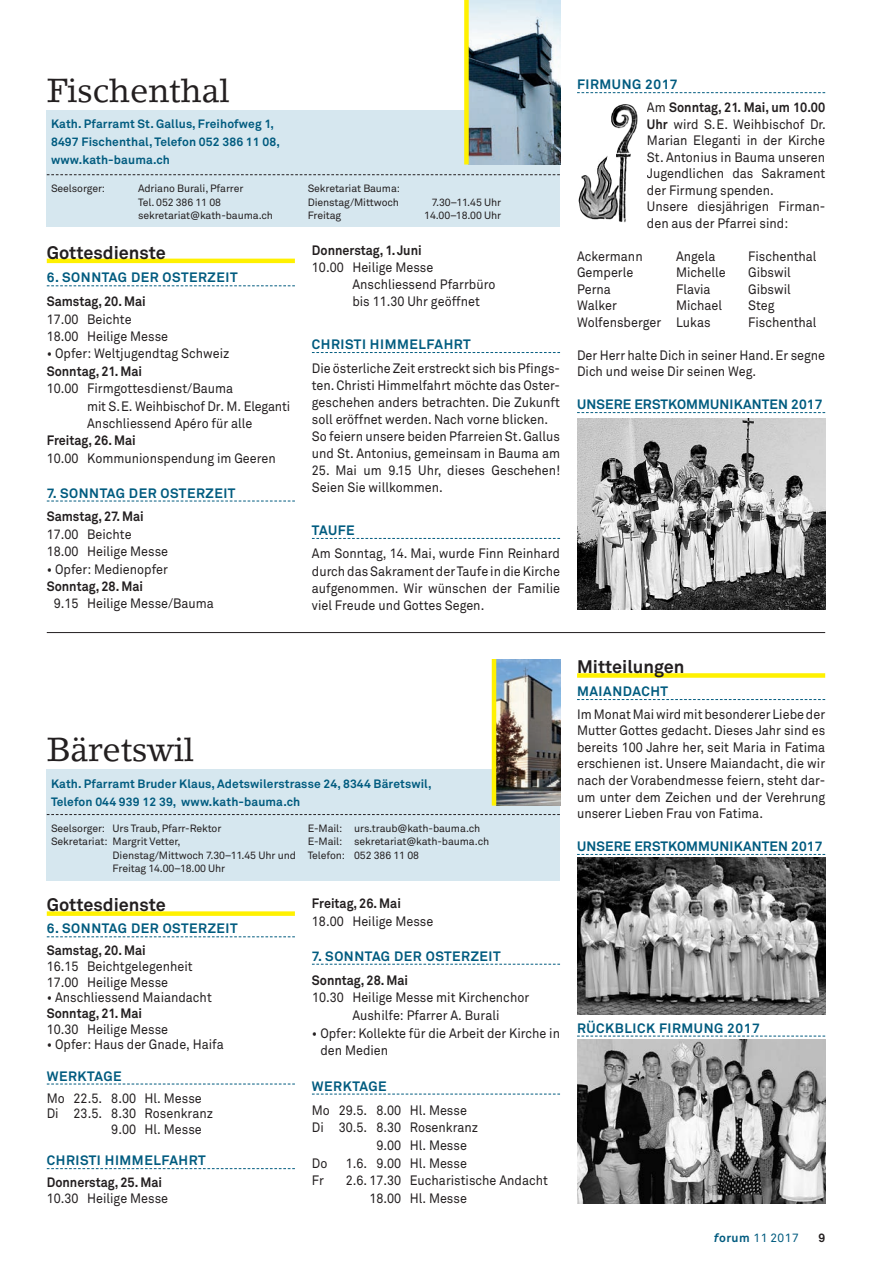
<style>
.page{position:relative;width:872px;height:1263px;background:#fff}
.page>*{position:absolute;margin:0;border:0;box-sizing:border-box;transform-origin:0 0}
.t1{font:33px "Lino Letter";letter-spacing:-.01em;color:#231f20}
.t2{font:700 18px "Akkurat Pro";color:#231f20}
.t3{font:13.5px/16.5px "Akkurat Pro";color:#231f20;scale:.93 1}
.t4{font:700 13.5px/23px "Akkurat Pro";color:#231f20;scale:.93 1}
.t5{font:700 13.5px "Akkurat Pro";letter-spacing:.04em;color:#005b7f}
.t6{font:700 13.5px "Akkurat Pro";letter-spacing:.01em;color:#005b7f}
.t7{font:700 12px/18px "Akkurat Pro";letter-spacing:.01em;color:#005b7f}
.t8{font:12px "Akkurat Pro";letter-spacing:.04em;color:#005b7f}
.t9{font:700 12px "Akkurat Pro";color:#231f20}
.t10{font:10.5px/13.5px "Akkurat Pro";letter-spacing:-.01em;color:#231f20}
.s1{color:#005b7f}
.s2{font-weight:400}
.s3{font-weight:700}
.s4{font-weight:700;font-style:italic}
</style>
<div class="page">
<hr style="left:47px;top:259px;width:248px;height:4px;background:#fff101">
<svg style="left:47px;top:285px;width:248px;height:1px"></svg>
<svg style="left:47px;top:501px;width:248px;height:1px"></svg>
<svg style="left:312px;top:352px;width:248px;height:1px"></svg>
<svg style="left:312px;top:538px;width:248px;height:1px"></svg>
<svg style="left:577px;top:92px;width:248px;height:1px"></svg>
<svg style="left:577px;top:412px;width:248px;height:1px"></svg>
<div style="left:47px;top:111px;width:513px;height:116px;background:#d6e7ef"></div>
<img style="left:469px;top:0;width:91px;height:164px">
<div style="left:464px;top:0;width:5px;height:164px;background:#fff101"></div>
<svg style="left:47px;top:174px;width:513px;height:1px"></svg>
<div style="left:47px;top:911px;width:248px;height:5px;background:#fff101"></div>
<svg style="left:47px;top:936px;width:248px;height:1px"></svg>
<svg style="left:47px;top:1083px;width:248px;height:1px"></svg>
<svg style="left:47px;top:1168px;width:248px;height:1px"></svg>
<svg style="left:312px;top:964px;width:248px;height:1px"></svg>
<svg style="left:312px;top:1093px;width:248px;height:1px"></svg>
<div style="left:577px;top:673px;width:248px;height:5px;background:#fff101"></div>
<svg style="left:577px;top:699px;width:248px;height:1px"></svg>
<svg style="left:577px;top:854px;width:248px;height:1px"></svg>
<div style="left:47px;top:770px;width:513px;height:111px;background:#d6e7ef"></div>
<img style="left:496px;top:659px;width:64px;height:147px">
<hr style="left:492px;top:659px;width:4px;height:147px;background:#fff101">
<svg style="left:47px;top:814px;width:513px;height:1px"></svg>
<hr style="left:47px;top:632px;width:778px;height:1px;background:#231f20">
<img style="left:578px;top:104px;width:60px;height:119px">
<img style="left:577px;top:418px;width:248px;height:192px">
<svg style="left:577px;top:1036px;width:248px;height:1px"></svg>
<img style="left:577px;top:857px;width:248px;height:157px">
<img style="left:577px;top:1040px;width:248px;height:163px">
<h1 class="t1" style="left:47px;top:70px;width:185px">Fischenthal</h1>
<p class="t7" style="left:51px;top:115px;width:230px">Kath. Pfarramt St. Gallus, Freihofweg 1,<br>8497 Fischenthal, Telefon 052 386 11 08, www.kath-bauma.ch</p>
<p class="t10" style="left:51px;top:182px;width:56px">Seelsorger:</p>
<p class="t10" style="left:138px;top:182px;width:136px">Adriano Burali, Pfarrer<br>Tel. 052 386 11 08 sekretariat@kath-bauma.ch</p>
<p class="t10" style="left:308px;top:182px;width:94px">Sekretariat Bauma:<br>Dienstag/Mittwoch</p>
<p class="t10" style="left:432px;top:196px;width:71px">7.30–11.45 Uhr</p>
<p class="t10" style="left:308px;top:209px;width:35px">Freitag</p>
<p class="t10" style="left:424px;top:209px;width:78px">14.00–18.00 Uhr</p>
<h2 class="t2" style="left:47px;top:241px;width:121px">Gottesdienste</h2>
<p class="t5" style="left:47px;top:269px;width:192px">6. SONNTAG DER OSTERZEIT</p>
<p class="t4" style="left:47px;top:290px;width:108px">Samstag, 20. Mai</p>
<p class="t3" style="left:47px;top:311px;width:132px;line-height:17.4px">17.00 Beichte<br>18.00 Heilige Messe</p>
<p class="t3" style="left:47px;top:346px;width:198px">• Opfer: Weltjugendtag Schweiz</p>
<p class="t4" style="left:47px;top:360px;width:104px">Sonntag, 21. Mai</p>
<p class="t3" style="left:87px;top:380px;width:220px;line-height:17.4px;text-indent:-40px">10.00 Firmgottesdienst/Bauma<br>mit S.E. Weihbischof Dr. M. Eleganti<br>Anschliessend Apéro für alle</p>
<p class="t4" style="left:47px;top:429px;width:97px">Freitag, 26. Mai</p>
<p class="t3" style="left:47px;top:450px;width:248px">10.00 Kommunionspendung im Geeren</p>
<p class="t5" style="left:47px;top:484px;width:190px">7. SONNTAG DER OSTERZEIT</p>
<p class="t4" style="left:47px;top:505px;width:106px">Samstag, 27. Mai</p>
<p class="t3" style="left:47px;top:526px;width:132px;line-height:17.4px">17.00 Beichte<br>18.00 Heilige Messe</p>
<p class="t3" style="left:47px;top:561px;width:132px">• Opfer: Medienopfer</p>
<p class="t4" style="left:47px;top:575px;width:105px">Sonntag, 28. Mai</p>
<p class="t3" style="left:54px;top:596px;width:174px">9.15 Heilige Messe/Bauma</p>
<p class="t4" style="left:312px;top:239px;width:119px">Donnerstag, 1. Juni</p>
<p class="t3" style="left:352px;top:259px;width:155px;line-height:17.1px;text-indent:-40px">10.00 Heilige Messe<br>Anschliessend Pfarrbüro bis 11.30 Uhr geöffnet</p>
<p class="t5" style="left:312px;top:336px;width:160px">CHRISTI HIMMELFAHRT</p>
<p class="t3" style="left:312px;top:360px;width:268px;line-height:17.1px">Die österliche Zeit erstreckt sich bis Pfings&shy;ten. Christi Himmelfahrt möchte das Oster&shy;geschehen anders betrachten. Die Zukunft soll eröffnet werden. Nach vorne blicken.<br>So feiern unsere beiden Pfarreien St. Gallus und St. Antonius, gemeinsam in Bauma am</p>
<p class="t3" style="left:312px;top:462px;width:269px;line-height:17.1px">25. Mai um 9.15 Uhr, dieses Geschehen!<br>Seien Sie willkommen.</p>
<p class="t5" style="left:312px;top:522px;width:44px">TAUFE</p>
<p class="t3" style="left:312px;top:546px;width:268px;line-height:17.1px;text-align:justify">Am Sonntag, 14. Mai, wurde Finn Reinhard durch das Sakrament der Taufe in die Kirche aufgenommen. Wir wünschen der Familie viel Freude und Gottes Segen.</p>
<p class="t4" style="left:647px;top:73px;width:193px;text-indent:-70px"><span class="s1">FIRMUNG 2017<br></span><span class="s2">Am</span> Sonntag, 21. Mai, um 10.00</p>
<p class="t3" style="left:647px;top:116px;width:194px"><span class="s3">Uhr</span> wird S.E. Weihbischof Dr.<br>Marian Eleganti in der Kirche<br>St. Antonius in Bauma unseren<br>Jugendlichen das Sakrament der Firmung spenden.<br>Unsere diesjährigen Firman&shy;den aus der Pfarrei sind:</p>
<p class="t3" style="left:577px;top:248px;width:72px">Ackermann</p>
<p class="t3" style="left:676px;top:248px;width:44px">Angela</p>
<p class="t3" style="left:748px;top:248px;width:75px">Fischenthal</p>
<p class="t3" style="left:577px;top:265px;width:62px">Gemperle</p>
<p class="t3" style="left:676px;top:265px;width:55px">Michelle</p>
<p class="t3" style="left:748px;top:265px;width:47px">Gibswil</p>
<p class="t3" style="left:577px;top:281px;width:38px">Perna</p>
<p class="t3" style="left:676px;top:281px;width:39px">Flavia</p>
<p class="t3" style="left:748px;top:281px;width:47px">Gibswil</p>
<p class="t3" style="left:577px;top:298px;width:44px">Walker</p>
<p class="t3" style="left:676px;top:298px;width:51px">Michael</p>
<p class="t3" style="left:748px;top:298px;width:30px">Steg</p>
<p class="t3" style="left:577px;top:314px;width:145px">Wolfensberger Lukas</p>
<p class="t3" style="left:748px;top:314px;width:75px">Fischenthal</p>
<p class="t3" style="left:577px;top:347px;width:268px">Der Herr halte Dich in seiner Hand. Er segne<br>Dich und weise Dir seinen Weg.</p>
<p class="t6" style="left:577px;top:396px;width:247px">UNSERE ERSTKOMMUNIKANTEN 2017</p>
<h1 class="t1" style="left:47px;top:730px;width:149px">Bäretswil</h1>
<p class="t7" style="left:51px;top:774px;width:382px">Kath. Pfarramt Bruder Klaus, Adetswilerstrasse 24, 8344 Bäretswil,<br>Telefon 044 939 12 39, www.kath-bauma.ch</p>
<p class="t10" style="left:51px;top:822px;width:172px">Seelsorger: Urs Traub, Pfarr-Rektor</p>
<p class="t10" style="left:51px;top:835px;width:131px">Sekretariat: Margrit Vetter,</p>
<p class="t10" style="left:113px;top:849px;width:185px">Dienstag/Mittwoch 7.30–11.45 Uhr und</p>
<p class="t10" style="left:113px;top:862px;width:114px">Freitag 14.00–18.00 Uhr</p>
<p class="t10" style="left:308px;top:822px;width:183px">E-Mail: urs.traub@kath-bauma.ch<br>E-Mail: sekretariat@kath-bauma.ch<br>Telefon: 052 386 11 08</p>
<h2 class="t2" style="left:47px;top:894px;width:121px">Gottesdienste</h2>
<p class="t5" style="left:47px;top:920px;width:192px">6. SONNTAG DER OSTERZEIT</p>
<p class="t4" style="left:47px;top:939px;width:108px">Samstag, 20. Mai</p>
<p class="t3" style="left:47px;top:959px;width:158px;line-height:15.6px">16.15 Beichtgelegenheit<br>17.00 Heilige Messe</p>
<p class="t3" style="left:47px;top:990px;width:179px">• Anschliessend Maiandacht</p>
<p class="t4" style="left:47px;top:1002px;width:104px">Sonntag, 21. Mai</p>
<p class="t3" style="left:47px;top:1021px;width:132px">10.30 Heilige Messe</p>
<p class="t3" style="left:47px;top:1037px;width:192px">• Opfer: Haus der Gnade, Haifa</p>
<p class="t5" style="left:47px;top:1067px;width:76px">WERKTAGE</p>
<p class="t3" style="left:47px;top:1090px;width:168px">Mo 22.5. 8.00 Hl. Messe</p>
<p class="t3" style="left:47px;top:1106px;width:180px">Di 23.5. 8.30 Rosenkranz</p>
<p class="t3" style="left:111px;top:1121px;width:99px">9.00 Hl. Messe</p>
<p class="t5" style="left:47px;top:1152px;width:160px">CHRISTI HIMMELFAHRT</p>
<p class="t4" style="left:47px;top:1171px;width:125px">Donnerstag, 25. Mai</p>
<p class="t3" style="left:47px;top:1190px;width:132px">10.30 Heilige Messe</p>
<p class="t4" style="left:312px;top:892px;width:97px">Freitag, 26. Mai</p>
<p class="t3" style="left:312px;top:913px;width:132px">18.00 Heilige Messe</p>
<p class="t5" style="left:312px;top:948px;width:190px">7. SONNTAG DER OSTERZEIT</p>
<p class="t4" style="left:312px;top:969px;width:105px">Sonntag, 28. Mai</p>
<p class="t3" style="left:352px;top:989px;width:192px;line-height:17.7px;text-indent:-40px">10.30 Heilige Messe mit Kirchenchor<br>Aushilfe: Pfarrer A. Burali</p>
<p class="t3" style="left:320px;top:1024px;width:259px;line-height:17.7px;text-indent:-8px">• Opfer: Kollekte für die Arbeit der Kirche in den Medien</p>
<p class="t5" style="left:312px;top:1077px;width:76px">WERKTAGE</p>
<p class="t3" style="left:312px;top:1102px;width:168px">Mo 29.5. 8.00 Hl. Messe</p>
<p class="t3" style="left:312px;top:1120px;width:180px">Di 30.5. 8.30 Rosenkranz</p>
<p class="t3" style="left:376px;top:1137px;width:99px">9.00 Hl. Messe</p>
<p class="t3" style="left:312px;top:1155px;width:18px">Do</p>
<p class="t3" style="left:346px;top:1155px;width:132px">1.6. 9.00 Hl. Messe</p>
<p class="t3" style="left:312px;top:1173px;width:15px">Fr</p>
<p class="t3" style="left:369px;top:1172px;width:193px;line-height:17.7px;text-indent:-24px">2.6. 17.30 Eucharistische Andacht<br>18.00 Hl. Messe</p>
<h2 class="t2" style="left:577px;top:656px;width:109px">Mitteilungen</h2>
<p class="t5" style="left:577px;top:683px;width:93px">MAIANDACHT</p>
<p class="t3" style="left:577px;top:706px;width:268px;text-align:justify">Im Monat Mai wird mit besonderer Liebe der Mutter Gottes gedacht. Dieses Jahr sind es bereits 100 Jahre her, seit Maria in Fatima erschienen ist. Unsere Maiandacht, die wir nach der Vorabendmesse feiern, steht dar&shy;um unter dem Zeichen und der Verehrung unserer Lieben Frau von Fatima.</p>
<p class="t6" style="left:577px;top:838px;width:247px">UNSERE ERSTKOMMUNIKANTEN 2017</p>
<p class="t5" style="left:577px;top:1019px;width:184px">RÜCKBLICK FIRMUNG 2017</p>
<p class="t8" style="left:714px;top:1231px;width:86px"><span class="s4">f</span><span class="s3">orum</span> 11 2017</p>
<p class="t9" style="left:818px;top:1231px;width:8px">9</p>
</div>
